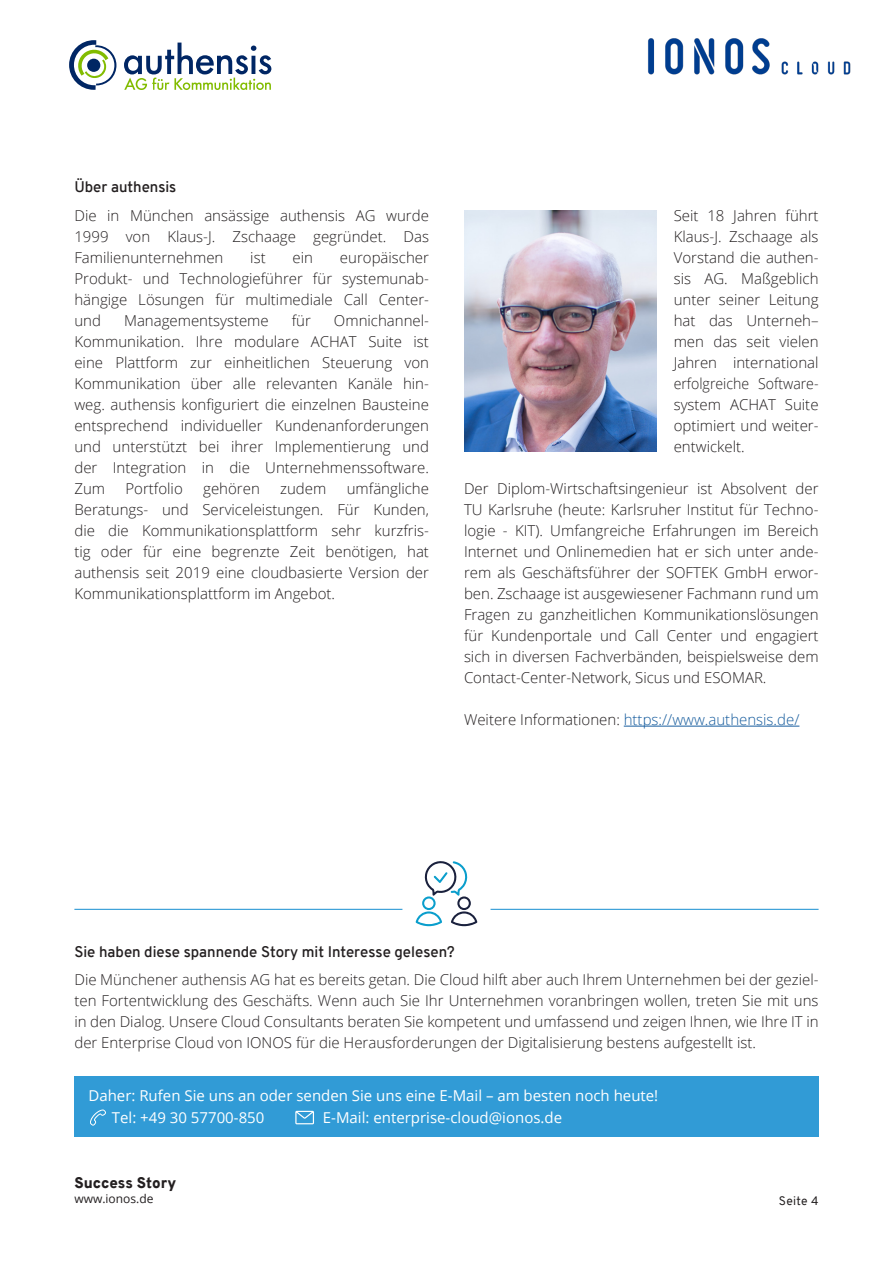
<style>
.page{position:relative;width:893px;height:1263px;background:#fff}
.page>*{position:absolute;margin:0;border:0;box-sizing:border-box;transform-origin:0 0}
.IONOS_Copy{font:300 15px/21px "Open Sans";color:#231f20;text-align:justify}
.IONOS_Copy-2{font:15px "Open Sans";color:#fff}
.IONOS_Copy-3{font:600 15px "Overpass";color:#231f20}
.IONOS_Copy-4{font:300 15px "Open Sans";color:#175d9e}
.t1{font:900 15px "Overpass";color:#231f20}
.t2{font:12px "Open Sans";color:#231f20}
.t3{font:12px "Overpass";letter-spacing:.025em;color:#231f20}
.s1{color:#231f20}
</style>
<div class="page">
<img style="left:648px;top:38px;width:202px;height:37px">
<hr style="left:624px;top:726px;width:175px;height:1px;background:#175d9e">
<hr style="left:74px;top:909px;width:328px;height:1px;background:#319bd6">
<hr style="left:491px;top:909px;width:328px;height:1px;background:#319bd6">
<div style="left:74px;top:1076px;width:745px;height:61px;background:#319bd6"></div>
<svg style="left:416px;top:861px;width:61px;height:65px"></svg>
<svg style="left:89px;top:1109px;width:17px;height:17px"></svg>
<svg style="left:295px;top:1111px;width:19px;height:13px"></svg>
<img style="left:464px;top:210px;width:193px;height:242px">
<svg style="left:124px;top:43px;width:148px;height:47px"></svg>
<svg style="left:69px;top:40px;width:48px;height:50px"></svg>
<p class="IONOS_Copy-3" style="left:74px;top:176px;width:104px">Über authensis</p>
<p class="IONOS_Copy" style="left:74px;top:204px;width:356px">Die in München ansässige authensis AG wurde 1999 von Klaus-J. Zschaage gegründet. Das Familienunternehmen</p>
<p class="IONOS_Copy" style="left:74px;top:246px;width:356px;text-indent:266px">europäischer Produkt- und Technologieführer für systemunab&shy;hängige Lösungen für multimediale Call Center&shy;und</p>
<p class="IONOS_Copy" style="left:250px;top:246px;width:17px">ist</p>
<p class="IONOS_Copy" style="left:293px;top:246px;width:22px">ein</p>
<p class="IONOS_Copy" style="left:124px;top:309px;width:146px">Managementsysteme</p>
<p class="IONOS_Copy" style="left:292px;top:309px;width:21px">für</p>
<p class="IONOS_Copy" style="left:74px;top:309px;width:356px;text-indent:260px">Omnichannel-Kommunikation. Ihre modulare ACHAT Suite ist eine Plattform zur einheitlichen Steuerung von Kommunikation über alle relevanten Kanäle hin&shy;weg. authensis konfiguriert die einzelnen Bausteine entsprechend individueller Kundenanforderungen und unterstützt bei ihrer Implementierung und der Integration in die Unternehmenssoftware.<br>Zum</p>
<p class="IONOS_Copy" style="left:74px;top:477px;width:356px;text-indent:272px">umfängliche Beratungs- und Serviceleistungen. Für Kunden, die die Kommunikationsplattform sehr kurzfris&shy;tig oder für eine begrenzte Zeit benötigen, hat authensis seit 2019 eine cloudbasierte Version der Kommunikationsplattform im Angebot.</p>
<p class="IONOS_Copy" style="left:126px;top:477px;width:59px">Portfolio</p>
<p class="IONOS_Copy" style="left:203px;top:477px;width:58px">gehören</p>
<p class="IONOS_Copy" style="left:280px;top:477px;width:48px">zudem</p>
<p class="IONOS_Copy" style="left:674px;top:205px;width:146px">Seit 18 Jahren führt Klaus-J. Zschaage als Vorstand die authen&shy;sis AG. Maßgeblich unter seiner Leitung hat das Unterneh– men das seit vielen Jahren international erfolgreiche Software&shy;system ACHAT Suite optimiert und weiter&shy;entwickelt.</p>
<p class="IONOS_Copy" style="left:464px;top:478px;width:356px">Der Diplom-Wirtschaftsingenieur ist Absolvent der TU Karlsruhe (heute: Karlsruher Institut für Techno&shy;logie - KIT). Umfangreiche Erfahrungen im Bereich Internet und Onlinemedien hat er sich unter ande&shy;rem als Geschäftsführer der SOFTEK GmbH erwor&shy;ben. Zschaage ist ausgewiesener Fachmann rund um Fragen zu ganzheitlichen Kommunikationslösungen für Kundenportale und Call Center und engagiert sich in diversen Fachverbänden, beispielsweise dem Contact-Center-Network, Sicus und ESOMAR.</p>
<p class="IONOS_Copy-4" style="left:464px;top:709px;width:337px"><span class="s1">Weitere Informationen:</span> https://www.authensis.de/</p>
<p class="IONOS_Copy-3" style="left:74px;top:941px;width:382px">Sie haben diese spannende Story mit Interesse gelesen?</p>
<p class="IONOS_Copy" style="left:74px;top:969px;width:746px">Die Münchener authensis AG hat es bereits getan. Die Cloud hilft aber auch Ihrem Unternehmen bei der geziel&shy;ten Fortentwicklung des Geschäfts. Wenn auch Sie Ihr Unternehmen voranbringen wollen, treten Sie mit uns in den Dialog. Unsere Cloud Consultants beraten Sie kompetent und umfassend und zeigen Ihnen, wie Ihre IT in der Enterprise Cloud von IONOS für die Herausforderungen der Digitalisierung bestens aufgestellt ist.</p>
<p class="IONOS_Copy-2" style="left:88px;top:1085px;width:571px">Daher: Rufen Sie uns an oder senden Sie uns eine E-Mail – am besten noch heute!</p>
<p class="IONOS_Copy-2" style="left:112px;top:1107px;width:154px">Tel: +49 30 57700-850</p>
<p class="IONOS_Copy-2" style="left:323px;top:1107px;width:241px">E-Mail: enterprise-cloud@ionos.de</p>
<p class="t1" style="left:74px;top:1171px;width:103px">Success Story</p>
<p class="t2" style="left:74px;top:1190px;width:81px">www.ionos.de</p>
<p class="t3" style="left:779px;top:1193px;width:41px">Seite 4</p>
</div>
